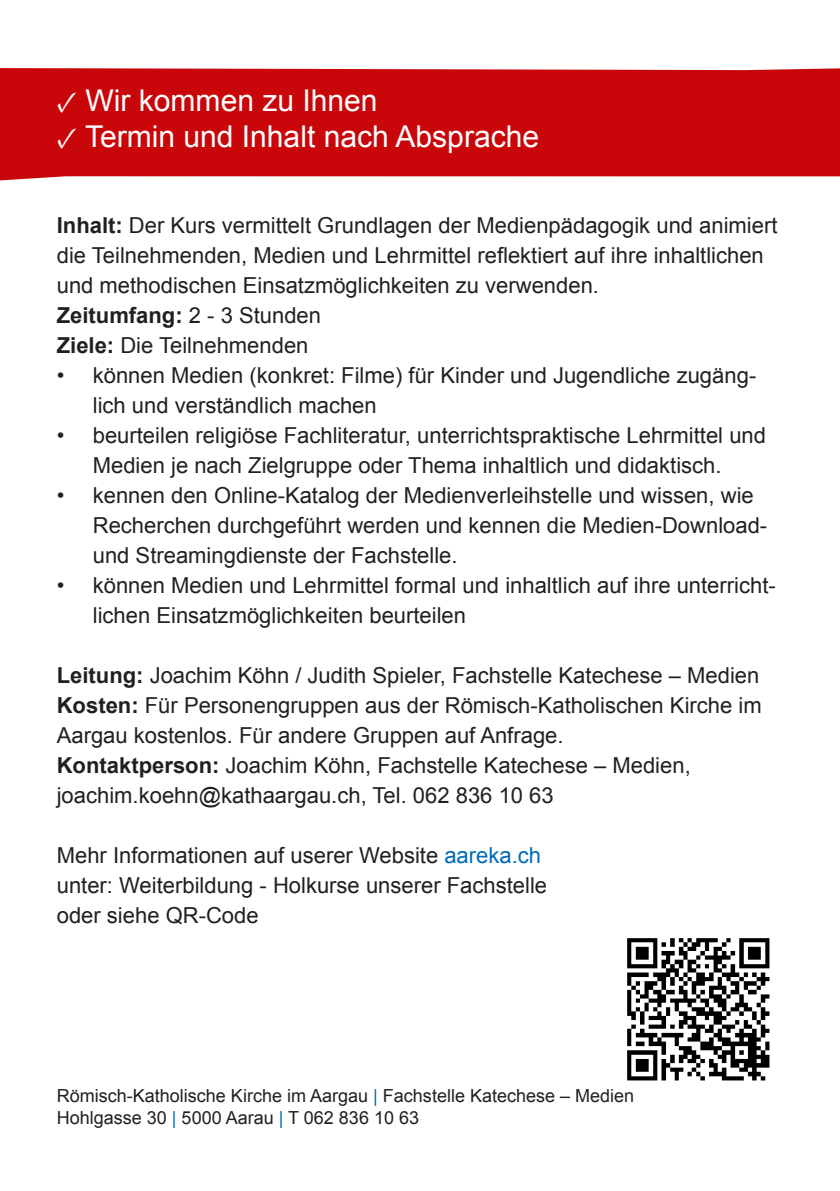
<style>
.page{position:relative;width:840px;height:1191px;background:#fff}
.page>*{position:absolute;margin:0;border:0;box-sizing:border-box;transform-origin:0 0}
.t1{font:30px "Arial";color:#fff}
.t2{font:22px/30px "Arial";color:#231f20}
.t3{font:700 22px "Arial";color:#231f20}
.t4{font:18px "Arial";color:#231f20}
.s1{font-family:"Minion Pro"}
.s2{font-weight:700}
.s3{font-weight:400}
.s4{color:#006bb6}
</style>
<div class="page">
<div style="left:0;top:68px;width:839px;height:113px;background:#c9070a"></div>
<img style="left:627px;top:938px;width:143px;height:143px">
<p class="t1" style="left:57px;top:80px;width:322px"><span class="s1">✓</span> Wir kommen zu Ihnen</p>
<p class="t1" style="left:57px;top:116px;width:483px"><span class="s1">✓</span> Termin und Inhalt nach Absprache</p>
<p class="t2" style="left:57px;top:211px;width:722px"><span class="s2">Inhalt:</span> Der Kurs vermittelt Grundlagen der Medienpädagogik und animiert die Teilnehmenden, Medien und Lehrmittel reflektiert auf ihre inhaltlichen und methodischen Einsatzmöglichkeiten zu verwenden.</p>
<p class="t3" style="left:57px;top:301px;width:266px">Zeitumfang: <span class="s3">2 - 3 Stunden</span></p>
<p class="t2" style="left:57px;top:331px;width:253px"><span class="s2">Ziele:</span> Die Teilnehmenden</p>
<p class="t2" style="left:93px;top:361px;width:664px;text-indent:-36px">• können Medien (konkret: Filme) für Kinder und Jugendliche zugäng&shy;lich und verständlich machen</p>
<p class="t2" style="left:57px;top:421px;width:710px;text-align:center">• beurteilen religiöse Fachliteratur, unterrichtspraktische Lehrmittel und<br>Medien je nach Zielgruppe oder Thema inhaltlich und didaktisch.</p>
<p class="t2" style="left:93px;top:481px;width:675px;text-indent:-36px">• kennen den Online-Katalog der Medienverleihstelle und wissen, wie<br>Recherchen durchgeführt werden und kennen die Medien-Download&shy;und Streamingdienste der Fachstelle.</p>
<p class="t2" style="left:93px;top:571px;width:684px;text-indent:-36px">• können Medien und Lehrmittel formal und inhaltlich auf ihre unterricht&shy;lichen Einsatzmöglichkeiten beurteilen</p>
<p class="t2" style="left:57px;top:661px;width:703px"><span class="s2">Leitung:</span> Joachim Köhn / Judith Spieler, Fachstelle Katechese – Medien</p>
<p class="t2" style="left:57px;top:691px;width:706px"><span class="s2">Kosten:</span> Für Personengruppen aus der Römisch-Katholischen Kirche im<br>Aargau kostenlos. Für andere Gruppen auf Anfrage.</p>
<p class="t2" style="left:57px;top:751px;width:635px"><span class="s2">Kontaktperson:</span> Joachim Köhn, Fachstelle Katechese – Medien,</p>
<p class="t2" style="left:57px;top:781px;width:498px">joachim.koehn@kathaargau.ch, Tel. 062 836 10 63</p>
<p class="t2" style="left:57px;top:841px;width:485px">Mehr Informationen auf userer Website <span class="s4">aareka.ch</span></p>
<p class="t2" style="left:57px;top:871px;width:491px">unter: Weiterbildung - Holkurse unserer Fachstelle</p>
<p class="t2" style="left:57px;top:901px;width:203px">oder siehe QR-Code</p>
<p class="t4" style="left:57px;top:1084px;width:578px">Römisch-Katholische Kirche im Aargau <span class="s4">|</span> Fachstelle Katechese – Medien</p>
<p class="t4" style="left:57px;top:1105px;width:363px">Hohlgasse 30 <span class="s4">|</span> 5000 Aarau <span class="s4">|</span> T 062 836 10 63</p>
</div>
